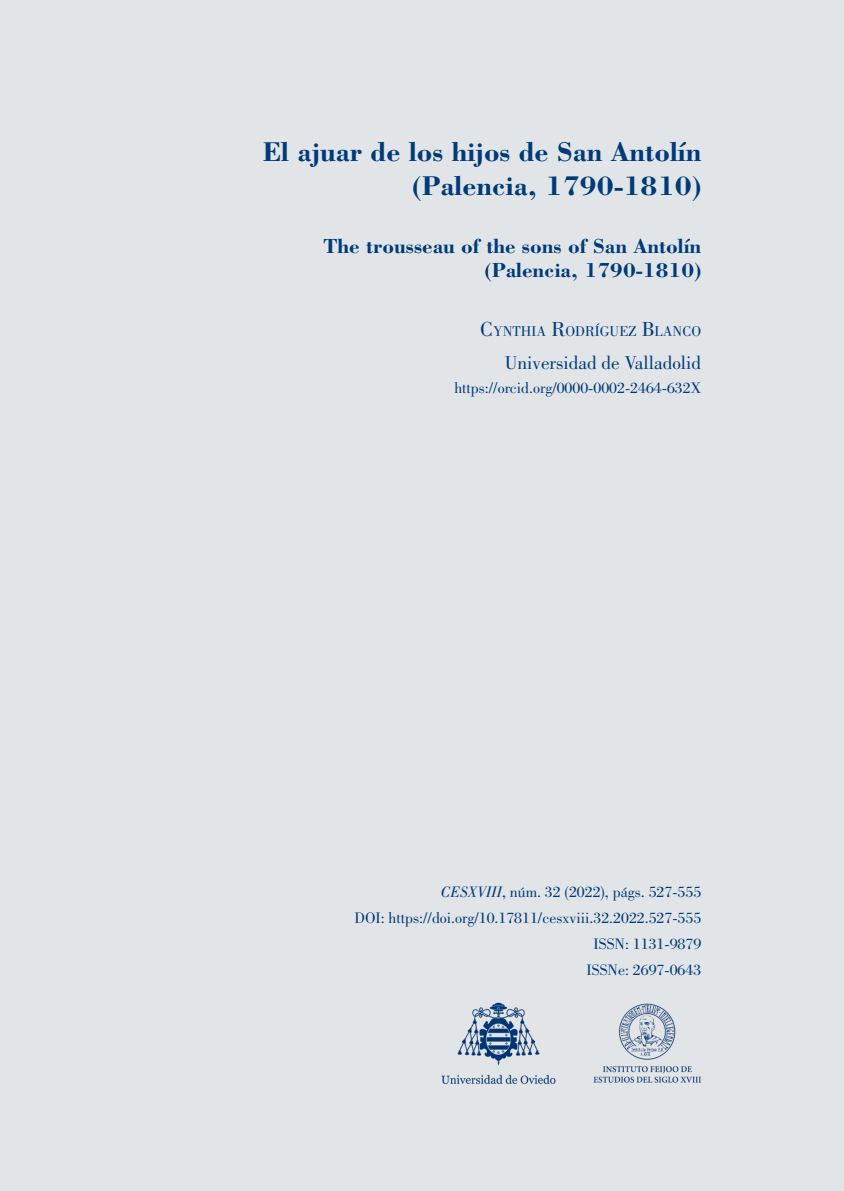
<style>
.page{position:relative;width:844px;height:1191px;background:#fff}
.page>*{position:absolute;margin:0;border:0;box-sizing:border-box;transform-origin:0 0}
.t1{font:700 28px/33.6px "Bodoni Std";color:#003a78;text-align:right}
.t2{font:700 21px/24.5px "Bodoni Std";color:#003a78;text-align:right}
.t3{font:19.25px "Bodoni Std";color:#003a78}
.t4{font:15.75px/26.2px "Bodoni Std";color:#003a78;text-align:right}
.t5{font:14.7px "Bodoni Std";color:#003a78}
.s1{font-size:21px}
.s2{font-style:italic}
</style>
<div class="page">
<div style="left:0;top:0;width:843px;height:1191px;background:#e1e5e8"></div>
<img style="left:593px;top:1003px;width:108px;height:80px">
<img style="left:441px;top:1002px;width:115px;height:83px">
<h1 class="t1" style="left:262px;top:134px;width:440px">El ajuar de los hijos de San Antolín (Palencia, 1790-1810)</h1>
<h2 class="t2" style="left:323px;top:233px;width:379px">The trousseau of the sons of San Antolín (Palencia, 1790-1810)</h2>
<p class="t5" style="left:480px;top:323px;width:222px"><span class="s1">C</span>YNTHIA <span class="s1">R</span>ODRÍGUEZ <span class="s1">B</span>LANCO</p>
<p class="t3" style="left:504px;top:352px;width:198px">Universidad de Valladolid</p>
<p class="t4" style="left:454px;top:375px;width:248px">https://orcid.org/0000-0002-2464-632X</p>
<p class="t4" style="left:354px;top:878px;width:348px"><span class="s2">CESXVIII</span>, núm. 32 (2022), págs. 527-555<br>DOI: https://doi.org/10.17811/cesxviii.32.2022.527-555<br>ISSN: 1131-9879<br>ISSNe: 2697-0643</p>
</div>
